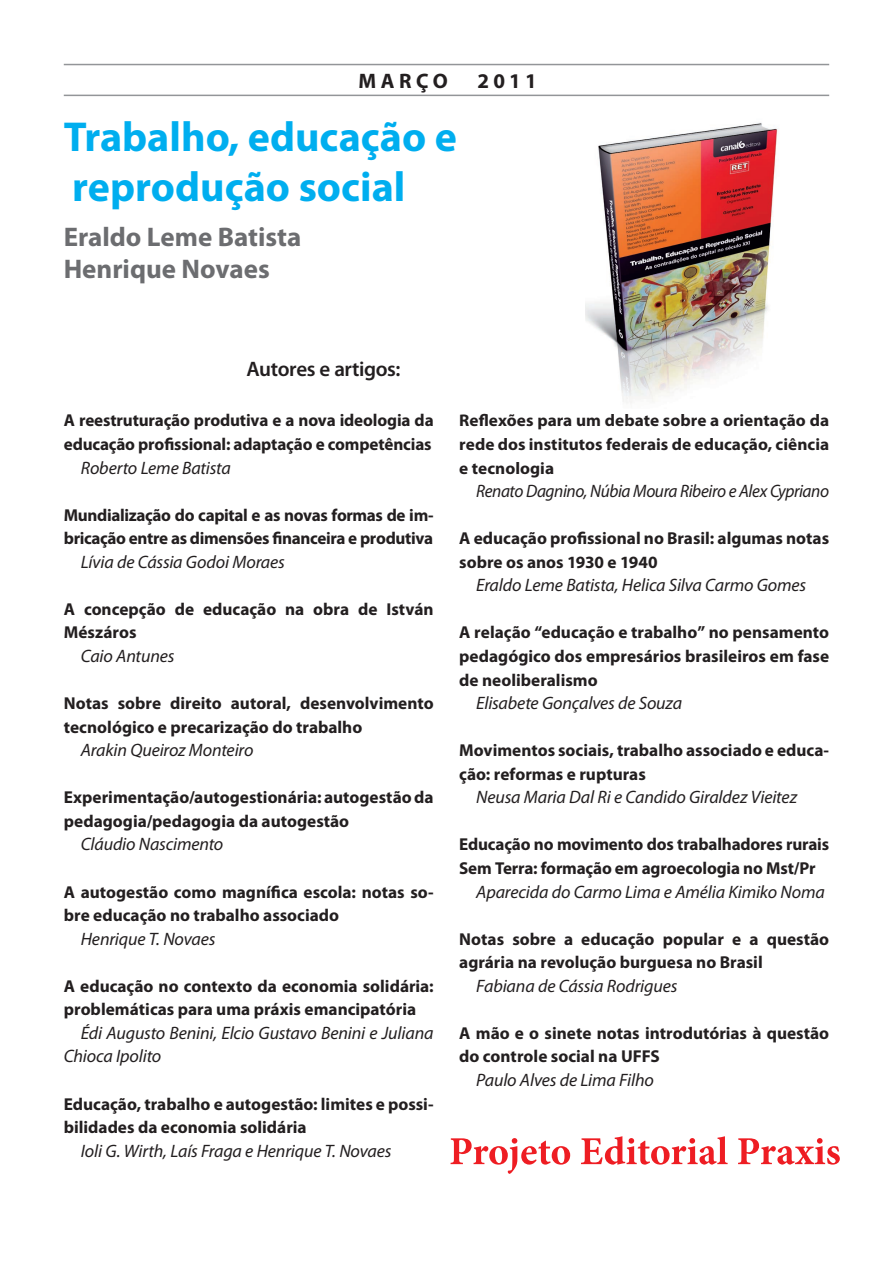
<style>
.page{position:relative;width:893px;height:1263px;background:#fff}
.page>*{position:absolute;margin:0;border:0;box-sizing:border-box;transform-origin:0 0}
.t1{font:700 42px/50.4px "Myriad Pro";color:#00aeef}
.t2{font:700 27px/32.4px "Myriad Pro";color:#6c6d70}
.t3{font:600 21px "Myriad Pro";letter-spacing:-.02em;color:#231f20}
.t4{font:700 21px "Myriad Pro";letter-spacing:.2em;color:#231f20}
.t5{font:italic 18px/23.5px "Myriad Pro";letter-spacing:-.01em;color:#231f20}
.t6{font:italic 18px "Myriad Pro";letter-spacing:-.01em;color:#231f20;scale:.96 1}
.t7{font:700 17.25px/23.5px "Myriad Pro";color:#231f20}
.t8{font:700 17.25px/23.5px "Myriad Pro";letter-spacing:-.02em;color:#231f20}
.t9{font:700 16.95px/23.5px "Myriad Pro";color:#231f20;text-align:justify}
</style>
<div class="page">
<img style="left:585px;top:123px;width:193px;height:280px">
<hr style="left:64px;top:64px;width:765px;height:1px;background:#939598">
<hr style="left:64px;top:95px;width:765px;height:1px;background:#939598">
<svg style="left:451px;top:1138px;width:119px;height:36px"></svg>
<svg style="left:581px;top:1136px;width:147px;height:29px"></svg>
<svg style="left:738px;top:1138px;width:102px;height:26px"></svg>
<p class="t4" style="left:359px;top:67px;width:91px">Março</p>
<p class="t4" style="left:478px;top:67px;width:61px">2011</p>
<h1 class="t1" style="left:64px;top:110px;width:395px">Trabalho, educação e reprodução social</h1>
<h2 class="t2" style="left:64px;top:219px;width:239px">Eraldo Leme Batista<br>Henrique Novaes</h2>
<p class="t3" style="left:247px;top:356px;width:155px">Autores e artigos:</p>
<p class="t7" style="left:64px;top:408px;width:371px">A reestruturação produtiva e a nova ideologia da educação profissional: adaptação e competências</p>
<p class="t5" style="left:81px;top:455px;width:151px">Roberto Leme Batista</p>
<p class="t8" style="left:64px;top:502px;width:371px">Mundialização do capital e as novas formas de im&shy;bricação entre as dimensões financeira e produtiva</p>
<p class="t5" style="left:81px;top:550px;width:206px">Lívia de Cássia Godoi Moraes</p>
<p class="t7" style="left:64px;top:597px;width:371px">A concepção de educação na obra de István<br>Mészáros</p>
<p class="t5" style="left:81px;top:644px;width:95px">Caio Antunes</p>
<p class="t7" style="left:64px;top:691px;width:371px">Notas sobre direito autoral, desenvolvimento tecnológico e precarização do trabalho</p>
<p class="t5" style="left:81px;top:738px;width:174px">Arakin Queiroz Monteiro</p>
<p class="t7" style="left:64px;top:785px;width:371px">Experimentação/autogestionária: autogestão da pedagogia/pedagogia da autogestão</p>
<p class="t5" style="left:81px;top:832px;width:144px">Cláudio Nascimento</p>
<p class="t7" style="left:64px;top:879px;width:371px">A autogestão como magnífica escola: notas so&shy;bre educação no trabalho associado</p>
<p class="t5" style="left:81px;top:926px;width:136px">Henrique T. Novaes</p>
<p class="t7" style="left:64px;top:973px;width:371px">A educação no contexto da economia solidária: problemáticas para uma práxis emancipatória</p>
<p class="t5" style="left:64px;top:1021px;width:371px;text-indent:17px">Édi Augusto Benini, Elcio Gustavo Benini e Juliana<br>Chioca Ipolito</p>
<p class="t7" style="left:64px;top:1091px;width:371px">Educação, trabalho e autogestão: limites e possi&shy;bilidades da economia solidária</p>
<p class="t5" style="left:81px;top:1138px;width:312px">Ioli G. Wirth, Laís Fraga e Henrique T. Novaes</p>
<p class="t9" style="left:459px;top:408px;width:371px">Reflexões para um debate sobre a orientação da rede dos institutos federais de educação, ciência e tecnologia</p>
<p class="t6" style="left:476px;top:480px;width:369px">Renato Dagnino, Núbia Moura Ribeiro e Alex Cypriano</p>
<p class="t7" style="left:459px;top:526px;width:371px">A educação profissional no Brasil: algumas notas sobre os anos 1930 e 1940</p>
<p class="t5" style="left:476px;top:573px;width:332px">Eraldo Leme Batista, Helica Silva Carmo Gomes</p>
<p class="t7" style="left:459px;top:620px;width:371px;text-align:justify">A relação “educação e trabalho” no pensamento pedagógico dos empresários brasileiros em fase de neoliberalismo</p>
<p class="t5" style="left:476px;top:691px;width:207px">Elisabete Gonçalves de Souza</p>
<p class="t7" style="left:459px;top:738px;width:371px">Movimentos sociais, trabalho associado e educa&shy;ção: reformas e rupturas</p>
<p class="t5" style="left:476px;top:785px;width:322px">Neusa Maria Dal Ri e Candido Giraldez Vieitez</p>
<p class="t7" style="left:459px;top:832px;width:371px">Educação no movimento dos trabalhadores rurais<br>Sem Terra: formação em agroecologia no Mst/Pr</p>
<p class="t5" style="left:476px;top:879px;width:350px">Aparecida do Carmo Lima e Amélia Kimiko Noma</p>
<p class="t7" style="left:459px;top:926px;width:371px">Notas sobre a educação popular e a questão agrária na revolução burguesa no Brasil</p>
<p class="t5" style="left:476px;top:974px;width:203px">Fabiana de Cássia Rodrigues</p>
<p class="t7" style="left:459px;top:1021px;width:371px">A mão e o sinete notas introdutórias à questão do controle social na UFFS</p>
<p class="t5" style="left:476px;top:1068px;width:179px">Paulo Alves de Lima Filho</p>
</div>
